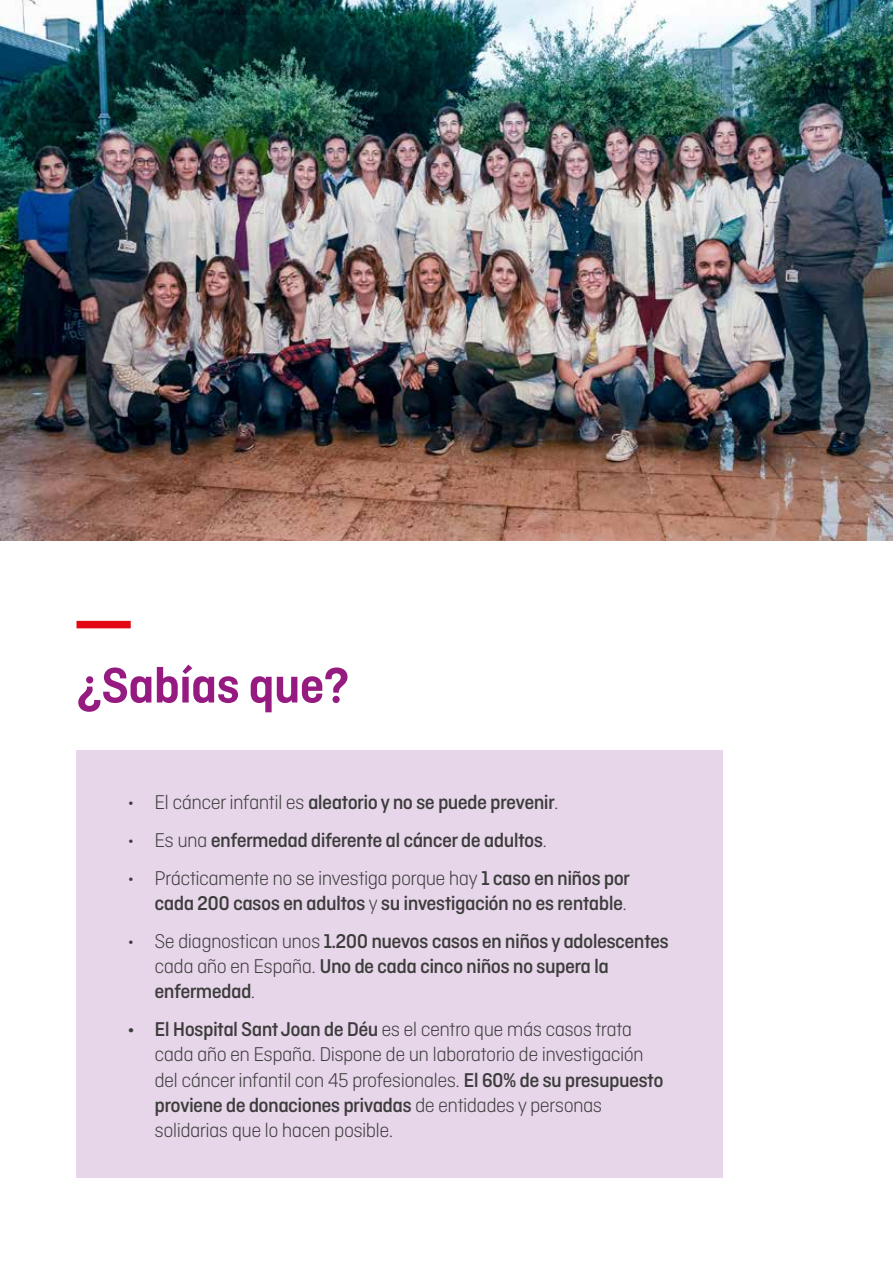
<style>
.page{position:relative;width:893px;height:1263px;background:#fff}
.page>*{position:absolute;margin:0;border:0;box-sizing:border-box;transform-origin:0 0}
.t1{font:600 52.5px "Ciutadella";letter-spacing:-.02em;color:#951b81}
.t2{font:500 21px/25.2px "Ciutadella";letter-spacing:-.03em;color:#3c3c3b;text-align:right}
.t3{font:300 21px/25.2px "Ciutadella";letter-spacing:-.03em;color:#3c3c3b}
.s1{font-weight:300}
.s2{font-weight:500}
</style>
<div class="page">
<div style="left:77px;top:750px;width:646px;height:428px;background:#e7d5ea"></div>
<img style="left:0;top:0;width:893px;height:540px">
<div style="left:77px;top:621px;width:54px;height:7px;background:#e30613"></div>
<h1 class="t1" style="left:77px;top:655px;width:274px">¿Sabías que?</h1>
<p class="t2" style="left:128px;top:789px;width:433px"><span class="s1">• El cáncer infantil es</span> aleatorio y no se puede prevenir<span class="s1">.</span></p>
<p class="t2" style="left:128px;top:827px;width:421px"><span class="s1">• Es una</span> enfermedad diferente al cáncer de adultos<span class="s1">.</span></p>
<p class="t2" style="left:128px;top:865px;width:504px"><span class="s1">• Prácticamente no se investiga porque hay</span> 1 caso en niños por cada 200 casos en adultos <span class="s1">y</span> su investigación no es rentable<span class="s1">.</span></p>
<p class="t2" style="left:155px;top:928px;width:516px;text-align:left;text-indent:-27px"><span class="s1">• Se diagnostican unos</span> 1.200 nuevos casos en niños y adolescentes <span class="s1">cada año en España.</span> Uno de cada cinco niños no supera la enfermedad<span class="s1">.</span></p>
<p class="t3" style="left:155px;top:1017px;width:510px;text-indent:-27px"><span class="s2">• El Hospital Sant Joan de Déu</span> es el centro que más casos trata cada año en España. Dispone de un laboratorio de investigación del cáncer infantil con 45 profesionales. <span class="s2">El 60% de su presupuesto proviene de donaciones privadas</span> de entidades y personas solidarias que lo hacen posible.</p>
</div>
